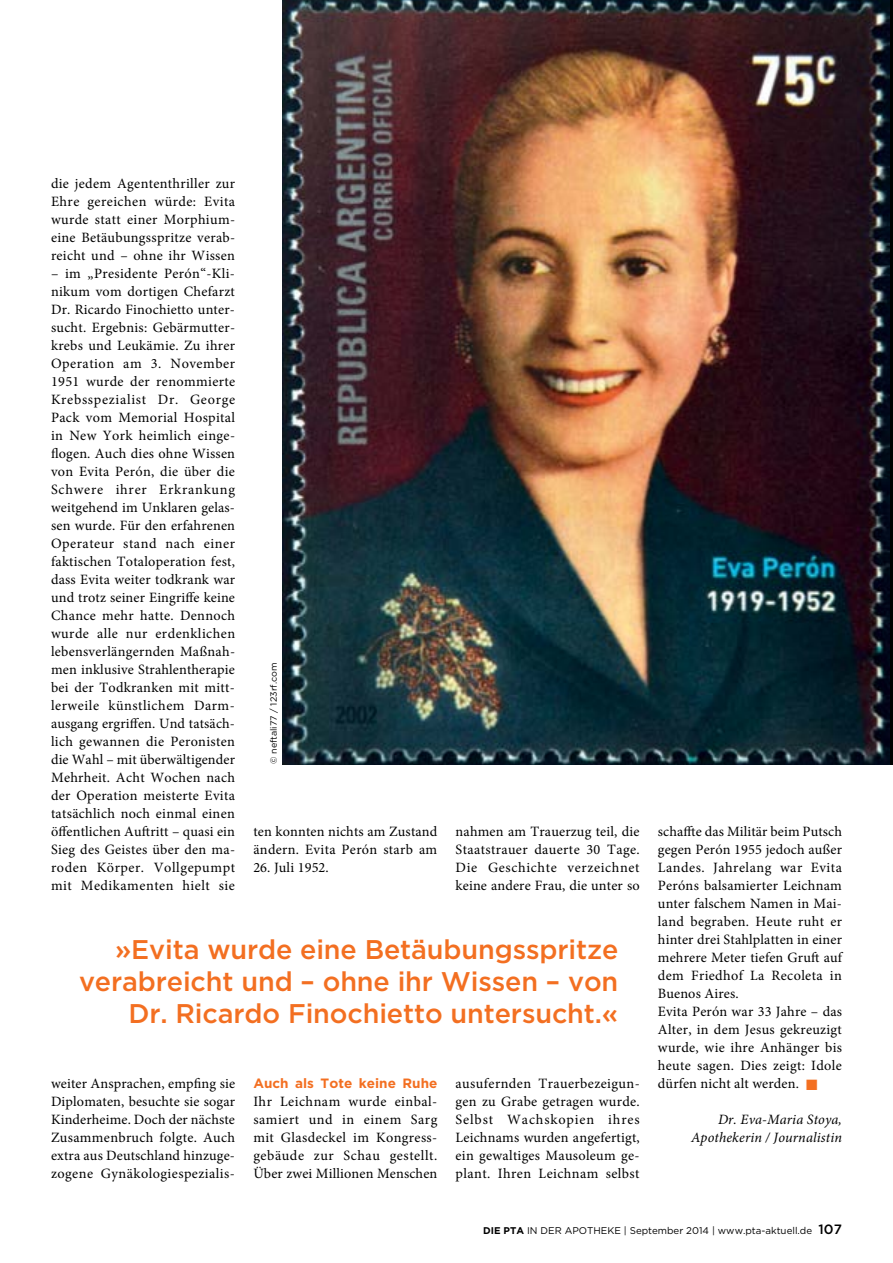
<style>
.page{position:relative;width:893px;height:1263px;background:#fff}
.page>*{position:absolute;margin:0;border:0;box-sizing:border-box;transform-origin:0 0}
.t1{font:500 27px/32.4px "Gotham";letter-spacing:-.005em;color:#f36f21;text-align:right}
.t2{font:14.25px/18px "Minion Pro";letter-spacing:.02em;color:#000;text-align:justify}
.t3{font:italic 14.25px/18px "Minion Pro";letter-spacing:.01em;color:#000;text-align:right}
.t4{font:700 13.5px "Gotham";letter-spacing:.005em;color:#f36f21}
.t5{font:9.75px "Gotham";color:#000}
.t6{font:9px "Gotham";color:#000}
.s1{color:#f36f21}
.s2{font-weight:700}
.s3{font-weight:500;font-size:13.5px}
</style>
<div class="page">
<img style="left:282px;top:0;width:607px;height:764px">
<p class="t2" style="left:51px;top:175px;width:186px">die jedem Agententhriller zur Ehre gereichen würde: Evita wurde statt einer Morphium&shy;eine Betäubungsspritze verab&shy;reicht und – ohne ihr Wissen</p>
<p class="t2" style="left:51px;top:265px;width:186px">– im „Presidente Perón“-Kli&shy;nikum vom dortigen Chefarzt Dr. Ricardo Finochietto unter&shy;sucht. Ergebnis: Gebärmutter&shy;krebs und Leukämie. Zu ihrer Operation am 3. November 1951 wurde der renommierte Krebsspezialist Dr. George Pack vom Memorial Hospital in New York heimlich einge&shy;flogen. Auch dies ohne Wissen von Evita Perón, die über die Schwere ihrer Erkrankung weitgehend im Unklaren gelas&shy;sen wurde. Für den erfahrenen Operateur stand nach einer faktischen Totaloperation fest, dass Evita weiter todkrank war und trotz seiner Eingriffe keine Chance mehr hatte. Dennoch wurde alle nur erdenklichen lebensverlängernden Maßnah&shy;men inklusive Strahlentherapie bei der Todkranken mit mitt&shy;lerweile künstlichem Darm&shy;ausgang ergriffen. Und tatsäch&shy;lich gewannen die Peronisten die Wahl – mit überwältigender Mehrheit. Acht Wochen nach der Operation meisterte Evita tatsächlich noch einmal einen öffentlichen Auftritt – quasi ein Sieg des Geistes über den ma&shy;roden Körper. Vollgepumpt mit Medikamenten hielt sie</p>
<p class="t6" style="left:268px;top:764px;width:103px;rotate:-90deg">© neftali77 / 123rf.com</p>
<p class="t2" style="left:253px;top:823px;width:185px">ten konnten nichts am Zustand ändern. Evita Perón starb am</p>
<p class="t2" style="left:253px;top:858px;width:77px">26. Juli 1952.</p>
<p class="t2" style="left:456px;top:823px;width:186px">nahmen am Trauerzug teil, die Staatstrauer dauerte 30 Tage.<br>Die Geschichte verzeichnet keine andere Frau, die unter so</p>
<h1 class="t1" style="left:79px;top:932px;width:541px">»Evita wurde eine Betäubungsspritze verabreicht und – ohne ihr Wissen – von<br>Dr. Ricardo Finochietto untersucht.«</h1>
<p class="t2" style="left:51px;top:1075px;width:186px">weiter Ansprachen, empfing sie Diplomaten, besuchte sie sogar Kinderheime. Doch der nächste Zusammenbruch folgte. Auch extra aus Deutschland hinzuge&shy;zogene Gynäkologiespezialis-</p>
<p class="t4" style="left:253px;top:1074px;width:186px">Auch als Tote keine Ruhe</p>
<p class="t2" style="left:253px;top:1093px;width:186px">Ihr Leichnam wurde einbal&shy;samiert und in einem Sarg mit Glasdeckel im Kongress&shy;gebäude zur Schau gestellt.<br>Über zwei Millionen Menschen</p>
<p class="t2" style="left:456px;top:1075px;width:186px">ausufernden Trauerbezeigun&shy;gen zu Grabe getragen wurde.<br>Selbst Wachskopien ihres Leichnams wurden angefertigt, ein gewaltiges Mausoleum ge&shy;plant. Ihren Leichnam selbst</p>
<p class="t2" style="left:658px;top:823px;width:186px;text-align:left">schaffte das Militär beim Putsch gegen Perón 1955 jedoch außer<br>Landes. Jahrelang war Evita<br>Peróns balsamierter Leichnam unter falschem Namen in Mai&shy;land begraben. Heute ruht er hinter drei Stahlplatten in einer mehrere Meter tiefen Gruft auf dem Friedhof La Recoleta in<br>Buenos Aires.<br>Evita Perón war 33 Jahre – das<br>Alter, in dem Jesus gekreuzigt wurde, wie ihre Anhänger bis heute sagen. Dies zeigt: Idole dürfen nicht alt werden. <span class="s1">■</span></p>
<p class="t3" style="left:691px;top:1111px;width:152px">Dr. Eva-Maria Stoya,<br>Apothekerin / Journalistin</p>
<p class="t5" style="left:483px;top:1224px;width:360px"><span class="s2">DIE PTA</span> IN DER APOTHEKE | September 2014 | www.pta-aktuell.de <span class="s3">107</span></p>
</div>
